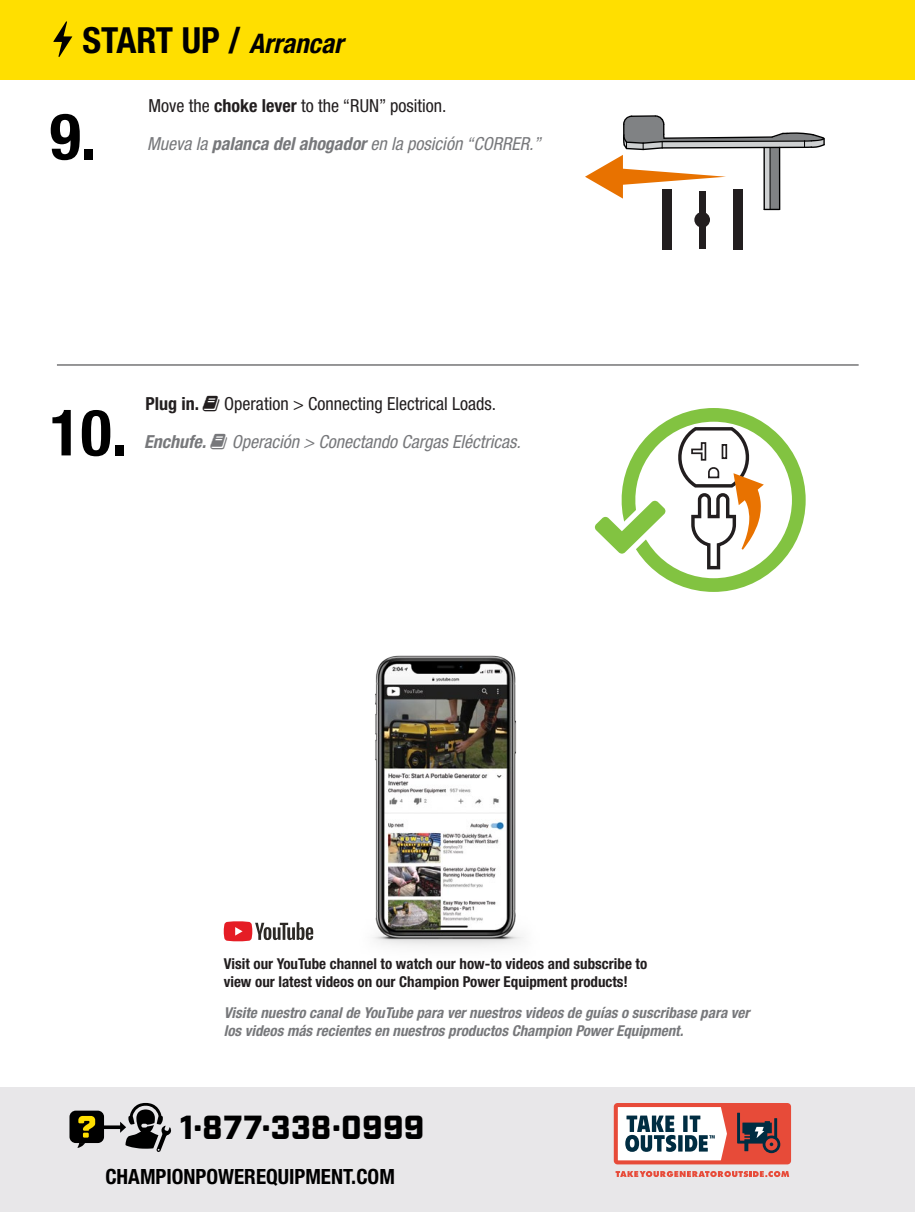
<style>
.page{position:relative;width:915px;height:1212px;background:#fff}
.page>*{position:absolute;margin:0;border:0;box-sizing:border-box;transform-origin:0 0}
.t1{font:700 condensed 64.2px "Helvetica Neue LT Std";color:#000}
.t2{font:700 condensed 36px "Helvetica Neue LT Std";color:#000}
.t3{font:900 32.4px "Industry";letter-spacing:.015em;color:#000}
.t4{font:700 condensed 21px "Helvetica Neue LT Std";color:#000}
.t5{font:italic condensed 18px/38.2px "Helvetica Neue LT Std";color:#77787b}
.t6{font:condensed 18px "Helvetica Neue LT Std";color:#221e1f}
.t7{font:italic 700 condensed 18px "Helvetica Neue LT Std";color:#77787b}
.t8{font:700 condensed 18px "Helvetica Neue LT Std";color:#221e1f}
.t9{font:italic 700 condensed 15px/18px "Helvetica Neue LT Std";color:#77787b}
.t10{font:700 condensed 15px/18px "Helvetica Neue LT Std";color:#221e1f}
.s1{font-style:italic;font-size:27px}
.s2{font-style:normal;color:#221e1f}
.s3{font-weight:700;font-style:normal;color:#221e1f}
.s4{font-weight:700}
.s5{font-size:23.85px}
</style>
<div class="page">
<img style="left:231px;top:655px;width:293px;height:292px">
<svg style="left:224px;top:921px;width:89px;height:20px"></svg>
<div style="left:0;top:1088px;width:914px;height:124px;background:#e8e7e9"></div>
<svg style="left:69px;top:1103px;width:102px;height:49px"></svg>
<div style="left:613px;top:1103px;width:177px;height:61px;background:#e74b39;border-radius:4px"></div>
<svg style="left:737px;top:1113px;width:43px;height:40px"></svg>
<svg style="left:617px;top:1107px;width:109px;height:53px"></svg>
<svg style="left:615px;top:1171px;width:173px;height:6px"></svg>
<div style="left:0;top:0;width:914px;height:80px;background:#ffdf00"></div>
<svg style="left:53px;top:21px;width:19px;height:36px"></svg>
<hr style="left:57px;top:364px;width:801px;height:2px;background:#757576">
<div style="left:732px;top:190px;width:10px;height:60px;background:#221e1f"></div>
<div style="left:662px;top:190px;width:9px;height:60px;background:#221e1f"></div>
<div style="left:698px;top:191px;width:7px;height:58px;background:#221e1f"></div>
<div style="left:694px;top:212px;width:15px;height:16px;background:#221e1f;border-radius:50%"></div>
<div style="left:769px;top:148px;width:10px;height:61px;background:#808284"></div>
<div style="left:764px;top:148px;width:5px;height:61px;background:#ced0d1"></div>
<svg style="left:585px;top:115px;width:240px;height:84px"></svg>
<hr style="left:769px;top:147px;width:1px;height:62px;background:#000">
<hr style="left:763px;top:147px;width:1px;height:62px;background:#000">
<hr style="left:778px;top:147px;width:2px;height:62px;background:#000">
<svg style="left:764px;top:209px;width:15px;height:1px"></svg>
<svg style="left:621px;top:408px;width:185px;height:184px"></svg>
<h2 class="t2" style="left:82px;top:18px;width:262px">START UP / <span class="s1">Arrancar</span></h2>
<h1 class="t1" style="left:50px;top:98px;width:48px">9.</h1>
<p class="t5" style="left:147px;top:87px;width:395px"><span class="s2">Move the</span> <span class="s3">choke lever</span> <span class="s2">to the “RUN” position.<br></span>Mueva la <span class="s4">palanca del ahogador</span> en la posición “CORRER.”</p>
<h1 class="t1" style="left:50px;top:394px;width:79px">10.</h1>
<p class="t8" style="left:145px;top:393px;width:55px">Plug in.</p>
<p class="t6" style="left:224px;top:393px;width:273px">Operation &gt; Connecting Electrical Loads.</p>
<p class="t7" style="left:144px;top:431px;width:63px">Enchufe.</p>
<p class="t5" style="left:232px;top:423px;width:290px">Operación &gt; Conectando Cargas Eléctricas.</p>
<p class="t10" style="left:224px;top:954px;width:425px">Visit our YouTube channel to watch our how-to videos and subscribe to view our latest videos on our Champion Power Equipment products!</p>
<p class="t9" style="left:224px;top:1004px;width:527px">Visite nuestro canal de YouTube para ver nuestros videos de guías o suscribase para ver los videos más recientes en nuestros productos Champion Power Equipment.</p>
<h3 class="t3" style="left:180px;top:1107px;width:246px">1<span class="s5">•</span>877<span class="s5">•</span>338<span class="s5">•</span>0999</h3>
<h3 class="t4" style="left:105px;top:1163px;width:291px">CHAMPIONPOWEREQUIPMENT.COM</h3>
</div>
